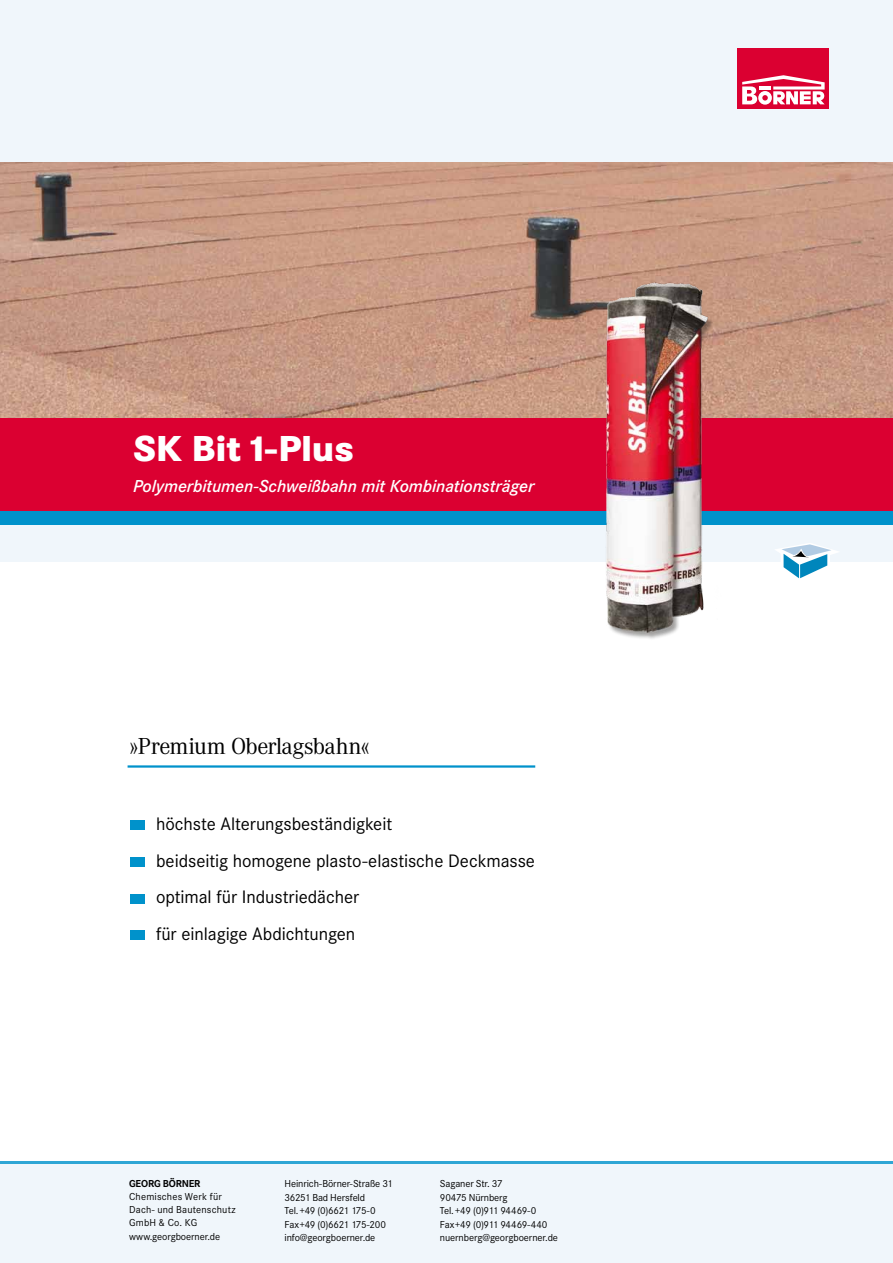
<style>
.page{position:relative;width:893px;height:1263px;background:#fff}
.page>*{position:absolute;margin:0;border:0;box-sizing:border-box;transform-origin:0 0}
.t1{font:800 37.5px "Corporate S";letter-spacing:-.005em;color:#fff}
.t2{font:24px "Corporate A";letter-spacing:-.025em;color:#000}
.t3{font:18.75px/36.8px "Corporate S";letter-spacing:-.005em;color:#000}
.t4{font:italic 600 18px "Corporate S";letter-spacing:-.005em;color:#fff}
.t5{font:10.5px/13.5px "Corporate S";letter-spacing:-.01em;color:#000}
.t6{font:10.5px/13.2px "Corporate S";letter-spacing:.015em;color:#000}
.t7{font:700 10.5px "Corporate S";letter-spacing:-.015em;color:#000}
</style>
<div class="page">
<div style="left:0;top:0;width:893px;height:561px;background:#f0f6fb"></div>
<div style="left:0;top:1163px;width:893px;height:100px;background:#f0f6fb"></div>
<div style="left:0;top:510px;width:893px;height:15px;background:#0092cb"></div>
<hr style="left:0;top:1161px;width:893px;height:2px;background:#2fa6d5">
<svg style="left:774px;top:543px;width:66px;height:36px"></svg>
<div style="left:738px;top:48px;width:91px;height:60px;background:#db0031"></div>
<svg style="left:742px;top:75px;width:83px;height:30px"></svg>
<hr style="left:128px;top:765px;width:407px;height:3px;background:#0092cb">
<div style="left:0;top:417px;width:893px;height:93px;background:#db0031"></div>
<div style="left:131px;top:820px;width:14px;height:10px;background:#0092cb"></div>
<div style="left:131px;top:857px;width:14px;height:10px;background:#0092cb"></div>
<div style="left:131px;top:894px;width:14px;height:9px;background:#0092cb"></div>
<div style="left:131px;top:930px;width:14px;height:10px;background:#0092cb"></div>
<img style="left:0;top:163px;width:893px;height:255px">
<img style="left:576px;top:282px;width:149px;height:357px">
<h1 class="t1" style="left:133px;top:426px;width:222px">SK Bit 1-Plus</h1>
<h3 class="t4" style="left:133px;top:476px;width:403px">Polymerbitumen-Schweißbahn mit Kombinationsträger</h3>
<h2 class="t2" style="left:129px;top:733px;width:242px">»Premium Oberlagsbahn«</h2>
<h3 class="t3" style="left:156px;top:805px;width:380px">höchste Alterungsbeständigkeit<br>beidseitig homogene plasto-elastische Deckmasse optimal für Industriedächer<br>für einlagige Abdichtungen</h3>
<p class="t7" style="left:129px;top:1178px;width:73px">GEORG BÖRNER</p>
<p class="t6" style="left:129px;top:1190px;width:108px">Chemisches Werk für<br>Dach- und Bautenschutz<br>GmbH &amp; Co. KG www.georgboerner.de</p>
<p class="t5" style="left:285px;top:1177px;width:110px">Heinrich-Börner-Straße 31<br>36251 Bad Hersfeld<br>Tel.+49 (0)6621 175-0<br>Fax+49 (0)6621 175-200 info@georgboerner.de</p>
<p class="t5" style="left:440px;top:1177px;width:119px">Saganer Str. 37<br>90475 Nürnberg<br>Tel.+49 (0)911 94469-0<br>Fax+49 (0)911 94469-440 nuernberg@georgboerner.de</p>
</div>
